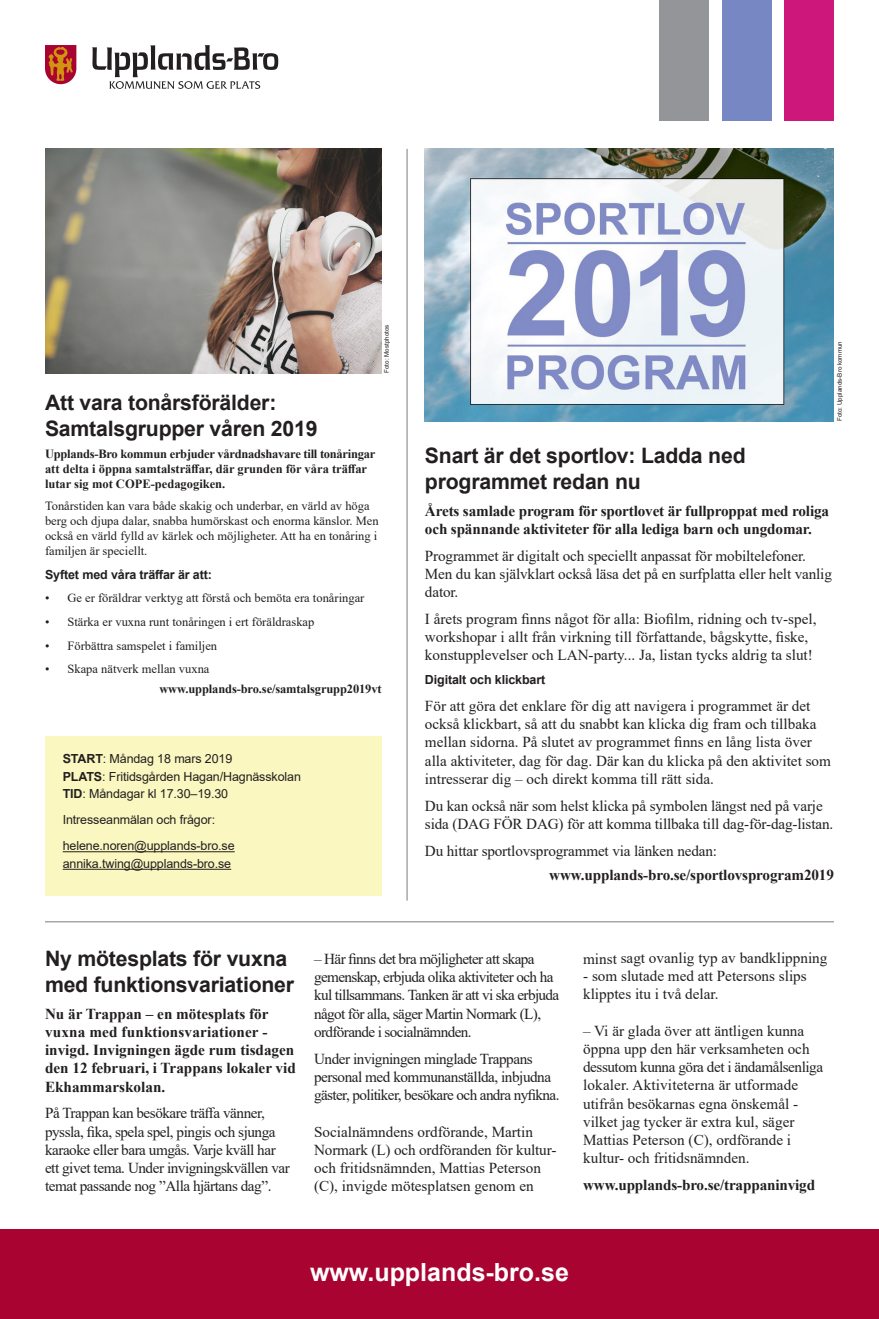
<style>
.page{position:relative;width:879px;height:1319px;background:#fff}
.page>*{position:absolute;margin:0;border:0;box-sizing:border-box;transform-origin:0 0}
.t1{font:700 25px "Bccqfk Arial";color:#fff}
.t2{font:700 21.25px/25.5px "Bccqfk Arial";letter-spacing:-.01em;color:#231f20}
.t3{font:15.12px/18.2px "Gdpbvp Times New Roman";letter-spacing:-.01em;color:#231f20}
.t4{font:15.12px/18.2px "Tptrqx Times New Roman";color:#231f20}
.t5{font:15.12px/18.2px "Gdpbvp Times New Roman";letter-spacing:-.03em;color:#231f20}
.t6{font:700 15.12px/18.2px "Fxjwxw Times New Roman";letter-spacing:-.01em;color:#231f20}
.t7{font:15.12px/18.2px "Gdpbvp Times New Roman";letter-spacing:-.04em;color:#231f20}
.t8{font:700 15.12px "Dpjnwd Times New Roman";letter-spacing:-.01em;color:#231f20}
.t9{font:15.12px "Tptrqx Times New Roman";letter-spacing:-.04em;color:#231f20}
.t10{font:15.12px/18.2px "Tptrqx Times New Roman";letter-spacing:-.03em;color:#231f20}
.t11{font:700 15.12px/18.2px "Fxjwxw Times New Roman";letter-spacing:.01em;color:#231f20}
.t12{font:12.5px/15px "Gdpbvp Times New Roman";color:#231f20}
.t13{font:12.5px/17.5px "Llhhny Arial";letter-spacing:-.01em;color:#231f20}
.t14{font:700 12.5px "Dpjnwd Times New Roman";letter-spacing:-.01em;color:#231f20}
.t15{font:700 12.5px "Fxjwxw Times New Roman";color:#231f20}
.t16{font:700 12.5px "Hgdkkh Arial";letter-spacing:-.01em;color:#231f20}
.t17{font:700 12.5px "Bccqfk Arial";letter-spacing:-.01em;color:#231f20}
.t18{font:6.25px "Llhhny Arial";color:#231f20}
.s1{font-family:"Bccqfk Arial";font-weight:700}
</style>
<div class="page">
<div style="left:45px;top:736px;width:337px;height:159px;background:#faf7c0"></div>
<hr style="left:45px;top:921px;width:789px;height:1px;background:#7a7c7f">
<hr style="left:407px;top:149px;width:1px;height:751px;background:#7a7c7f">
<div style="left:659px;top:0;width:49px;height:121px;background:#939598"></div>
<div style="left:722px;top:0;width:49px;height:121px;background:#7787c3"></div>
<div style="left:785px;top:0;width:49px;height:121px;background:#cd177b"></div>
<hr style="left:63px;top:851px;width:172px;height:1px;background:#231f20">
<hr style="left:63px;top:868px;width:168px;height:1px;background:#231f20">
<svg style="left:45px;top:45px;width:31px;height:39px"></svg>
<svg style="left:92px;top:45px;width:186px;height:44px"></svg>
<img style="left:45px;top:149px;width:337px;height:224px">
<img style="left:425px;top:149px;width:409px;height:272px">
<div style="left:0;top:1229px;width:879px;height:89px;background:#a90332"></div>
<h2 class="t2" style="left:45px;top:390px;width:274px">Att vara tonårsförälder:<br>Samtalsgrupper våren 2019</h2>
<p class="t18" style="left:382px;top:373px;width:50px;rotate:-90deg">Foto: Mostphotos</p>
<p class="t14" style="left:45px;top:444px;width:332px">Upplands-Bro kommun erbjuder vårdnadshavare till tonåringar</p>
<p class="t15" style="left:45px;top:459px;width:324px">att delta i öppna samtalsträffar, där grunden för våra träffar</p>
<p class="t14" style="left:45px;top:474px;width:182px">lutar sig mot COPE-pedagogiken.</p>
<p class="t12" style="left:45px;top:498px;width:335px">Tonårstiden kan vara både skakig och underbar, en värld av höga berg och djupa dalar, snabba humörskast och enorma känslor. Men också en värld fylld av kärlek och möjligheter. Att ha en tonåring i familjen är speciellt.</p>
<p class="t16" style="left:45px;top:565px;width:168px">Syftet med våra träffar är att:</p>
<p class="t12" style="left:45px;top:590px;width:321px">• Ge er föräldrar verktyg att förstå och bemöta era tonåringar</p>
<p class="t12" style="left:45px;top:614px;width:271px">• Stärka er vuxna runt tonåringen i ert föräldraskap</p>
<p class="t12" style="left:45px;top:637px;width:174px">• Förbättra samspelet i familjen</p>
<p class="t12" style="left:45px;top:661px;width:166px">• Skapa nätverk mellan vuxna</p>
<p class="t14" style="left:159px;top:679px;width:224px">www.upplands-bro.se/samtalsgrupp2019vt</p>
<p class="t13" style="left:63px;top:749px;width:240px"><span class="s1">START</span>: Måndag 18 mars 2019<br><span class="s1">PLATS</span>: Fritidsgården Hagan/Hagnässkolan<br><span class="s1">TID</span>: Måndagar kl 17.30–19.30</p>
<p class="t13" style="left:63px;top:806px;width:173px;line-height:26.1px">Intresseanmälan och frågor: helene.noren@upplands-bro.se</p>
<p class="t13" style="left:63px;top:854px;width:170px">annika.twing@upplands-bro.se</p>
<h2 class="t2" style="left:425px;top:443px;width:322px">Snart är det sportlov: Ladda ned programmet redan nu</h2>
<p class="t18" style="left:835px;top:421px;width:81px;rotate:-90deg">Foto: Upplands-Bro kommun</p>
<p class="t6" style="left:425px;top:501px;width:406px">Årets samlade program för sportlovet är fullproppat med roliga och spännande aktiviteter för alla lediga barn och ungdomar.</p>
<p class="t3" style="left:425px;top:546px;width:408px">Programmet är digitalt och speciellt anpassat för mobiltelefoner.<br>Men du kan självklart också läsa det på en surfplatta eller helt vanlig dator.</p>
<p class="t4" style="left:425px;top:609px;width:393px">I årets program finns något för alla: Biofilm, ridning och tv-spel, workshopar i allt från virkning till författande, bågskytte, fiske, konstupplevelser och LAN-party... Ja, listan tycks aldrig ta slut!</p>
<p class="t17" style="left:425px;top:670px;width:122px">Digitalt och klickbart</p>
<p class="t3" style="left:425px;top:696px;width:393px">För att göra det enklare för dig att navigera i programmet är det också klickbart, så att du snabbt kan klicka dig fram och tillbaka</p>
<p class="t4" style="left:425px;top:732px;width:388px">mellan sidorna. På slutet av programmet finns en lång lista över</p>
<p class="t3" style="left:425px;top:750px;width:407px">alla aktiviteter, dag för dag. Där kan du klicka på den aktivitet som intresserar dig – och direkt komma till rätt sida.</p>
<p class="t3" style="left:425px;top:795px;width:399px">Du kan också när som helst klicka på symbolen längst ned på varje</p>
<p class="t4" style="left:425px;top:809px;width:410px;line-height:26.9px">sida (DAG FÖR DAG) för att komma tillbaka till dag-för-dag-listan.<br>Du hittar sportlovsprogrammet via länken nedan:</p>
<p class="t8" style="left:549px;top:863px;width:286px">www.upplands-bro.se/sportlovsprogram2019</p>
<h2 class="t2" style="left:45px;top:946px;width:251px">Ny mötesplats för vuxna med funktionsvariationer</h2>
<p class="t11" style="left:45px;top:1003px;width:225px">Nu är Trappan – en mötesplats för vuxna med funktionsvariationer -</p>
<p class="t8" style="left:45px;top:1038px;width:251px">invigd. Invigningen ägde rum tisdagen</p>
<p class="t6" style="left:45px;top:1058px;width:252px">den 12 februari, i Trappans lokaler vid</p>
<p class="t8" style="left:45px;top:1075px;width:122px">Ekhammarskolan.</p>
<p class="t10" style="left:45px;top:1103px;width:232px">På Trappan kan besökare träffa vänner, pyssla, fika, spela spel, pingis och sjunga</p>
<p class="t5" style="left:45px;top:1139px;width:246px">karaoke eller bara umgås. Varje kväll har ett givet tema. Under invigningskvällen var temat passande nog ”Alla hjärtans dag”.</p>
<p class="t9" style="left:314px;top:948px;width:222px">– Här finns det bra möjligheter att skapa</p>
<p class="t7" style="left:314px;top:967px;width:247px">gemenskap, erbjuda olika aktiviteter och ha kul tillsammans. Tanken är att vi ska erbjuda något för alla, säger Martin Normark (L), ordförande i socialnämnden.</p>
<p class="t5" style="left:314px;top:1048px;width:239px">Under invigningen minglade Trappans personal med kommunanställda, inbjudna</p>
<p class="t9" style="left:314px;top:1084px;width:247px">gäster, politiker, besökare och andra nyfikna.</p>
<p class="t3" style="left:314px;top:1121px;width:220px">Socialnämndens ordförande, Martin</p>
<p class="t4" style="left:314px;top:1139px;width:244px">Normark (L) och ordföranden för kultur-</p>
<p class="t3" style="left:314px;top:1158px;width:228px">och fritidsnämnden, Mattias Peterson (C), invigde mötesplatsen genom en</p>
<p class="t3" style="left:583px;top:947px;width:246px">minst sagt ovanlig typ av bandklippning</p>
<p class="t4" style="left:583px;top:966px;width:225px">- som slutade med att Petersons slips</p>
<p class="t3" style="left:583px;top:984px;width:137px">klipptes itu i två delar.</p>
<p class="t3" style="left:583px;top:1020px;width:241px">– Vi är glada över att äntligen kunna öppna upp den här verksamheten och dessutom kunna göra det i ändamålsenliga lokaler. Aktiviteterna är utformade</p>
<p class="t4" style="left:583px;top:1093px;width:217px">utifrån besökarnas egna önskemål -</p>
<p class="t3" style="left:583px;top:1111px;width:213px">vilket jag tycker är extra kul, säger<br>Mattias Peterson (C), ordförande i</p>
<p class="t4" style="left:583px;top:1148px;width:168px">kultur- och fritidsnämnden.</p>
<p class="t8" style="left:583px;top:1173px;width:233px">www.upplands-bro.se/trappaninvigd</p>
<h1 class="t1" style="left:310px;top:1254px;width:260px">www.upplands-bro.se</h1>
</div>
